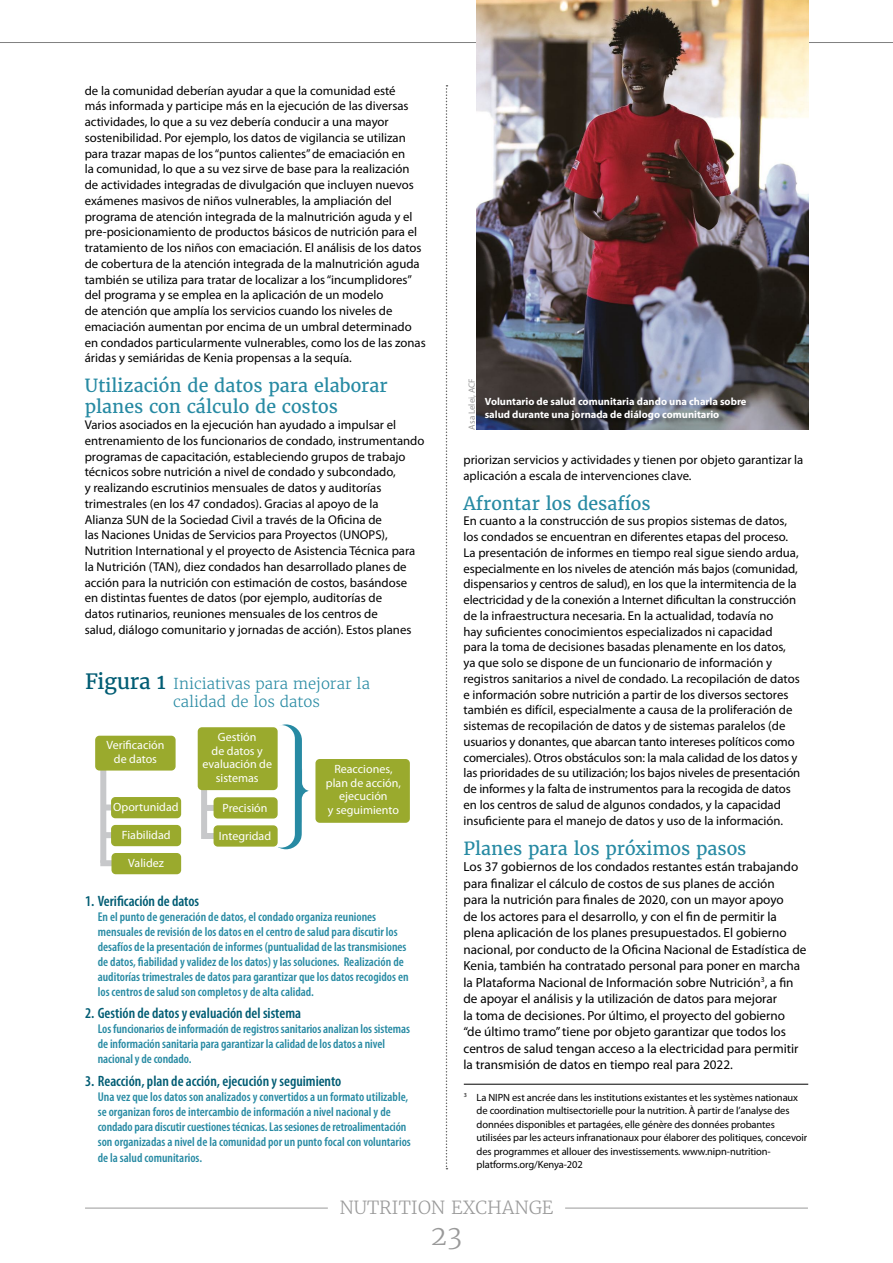
<style>
.page{position:relative;width:893px;height:1263px;background:#fff}
.page>*{position:absolute;margin:0;border:0;box-sizing:border-box;transform-origin:0 0}
.t1{font:300 27px "Merriweather";color:#999}
.t2{font:21px "Merriweather";letter-spacing:-.02em;color:#005c73}
.t3{font:18px/21px "Merriweather";color:#278aa3}
.t4{font:300 18px "Merriweather";color:#999}
.t5{font:600 condensed 15px "Myriad Pro";color:#005c73}
.t6{font:300 15px/18px "Merriweather";color:#278aa3}
.t7{font:13.2px/16.5px "Myriad Pro";color:#000}
.t8{font:12.75px/15.8px "Myriad Pro";color:#000}
.t9{font:600 condensed 12.75px/15px "Myriad Pro";color:#278aa3}
.t10{font:12px/13.5px "Myriad Pro";color:#fff;text-align:center}
.t11{font:10.5px/13.5px "Myriad Pro";letter-spacing:-.01em;color:#000}
.t12{font:700 10.5px/13.5px "Myriad Pro";color:#fff}
.t13{font:9px "Myriad Pro";color:#999}
</style>
<div class="page">
<hr style="left:85px;top:1208px;width:243px;height:1px;background:#999">
<hr style="left:565px;top:1208px;width:243px;height:1px;background:#999">
<div style="left:270px;top:724px;width:32px;height:125px;background:#278aa3;border-radius:16px"></div>
<div style="left:267px;top:725px;width:28px;height:122px;background:#fff;border-radius:14px"></div>
<div style="left:201px;top:774px;width:6px;height:65px;background:#c7c8ca"></div>
<div style="left:204px;top:805px;width:19px;height:6px;background:#c7c8ca"></div>
<div style="left:203px;top:833px;width:19px;height:6px;background:#c7c8ca"></div>
<div style="left:102px;top:832px;width:20px;height:6px;background:#c7c8ca"></div>
<div style="left:100px;top:860px;width:19px;height:6px;background:#c7c8ca"></div>
<div style="left:102px;top:804px;width:19px;height:6px;background:#c7c8ca"></div>
<div style="left:100px;top:759px;width:6px;height:104px;background:#c7c8ca"></div>
<hr style="left:464px;top:1084px;width:344px;height:1px;background:#000">
<svg style="left:446px;top:85px;width:1px;height:1084px"></svg>
<div style="left:95px;top:736px;width:81px;height:34px;background:#9aaa2d;border-radius:4px"></div>
<div style="left:198px;top:727px;width:80px;height:63px;background:#9aaa2d;border-radius:4px"></div>
<div style="left:111px;top:797px;width:70px;height:21px;background:#9aaa2d;border-radius:4px"></div>
<div style="left:111px;top:825px;width:70px;height:21px;background:#9aaa2d;border-radius:4px"></div>
<div style="left:111px;top:853px;width:70px;height:21px;background:#9aaa2d;border-radius:4px"></div>
<div style="left:214px;top:797px;width:64px;height:21px;background:#9aaa2d;border-radius:4px"></div>
<div style="left:214px;top:825px;width:64px;height:22px;background:#9aaa2d;border-radius:4px"></div>
<svg style="left:300px;top:766px;width:16px;height:60px"></svg>
<div style="left:302px;top:715px;width:27px;height:76px;background:#fff;border-radius:9px"></div>
<div style="left:302px;top:791px;width:27px;height:78px;background:#fff;border-radius:9px"></div>
<div style="left:315px;top:759px;width:95px;height:64px;background:#9aaa2d;border-radius:4px"></div>
<hr style="left:0;top:42px;width:893px;height:1px;background:#808080">
<img style="left:476px;top:0;width:332px;height:429px">
<div style="left:486px;top:398px;width:265px;height:28px;background:#000;opacity:.33"></div>
<p class="t8" style="left:85px;top:82px;width:342px">de la comunidad deberían ayudar a que la comunidad esté<br>más informada y participe más en la ejecución de las diversas actividades, lo que a su vez debería conducir a una mayor sostenibilidad. Por ejemplo, los datos de vigilancia se utilizan para trazar mapas de los “puntos calientes” de emaciación en<br>la comunidad, lo que a su vez sirve de base para la realización de actividades integradas de divulgación que incluyen nuevos exámenes masivos de niños vulnerables, la ampliación del programa de atención integrada de la malnutrición aguda y el pre-posicionamiento de productos básicos de nutrición para el tratamiento de los niños con emaciación. El análisis de los datos de cobertura de la atención integrada de la malnutrición aguda también se utiliza para tratar de localizar a los “incumplidores” del programa y se emplea en la aplicación de un modelo<br>de atención que amplía los servicios cuando los niveles de emaciación aumentan por encima de un umbral determinado en condados particularmente vulnerables, como los de las zonas áridas y semiáridas de Kenia propensas a la sequía.</p>
<h3 class="t3" style="left:85px;top:375px;width:305px">Utilización de datos para elaborar planes con cálculo de costos</h3>
<p class="t8" style="left:85px;top:417px;width:341px">Varios asociados en la ejecución han ayudado a impulsar el entrenamiento de los funcionarios de condado, instrumentando programas de capacitación, estableciendo grupos de trabajo técnicos sobre nutrición a nivel de condado y subcondado,<br>y realizando escrutinios mensuales de datos y auditorías trimestrales (en los 47 condados). Gracias al apoyo de la<br>Alianza SUN de la Sociedad Civil a través de la Oficina de<br>las Naciones Unidas de Servicios para Proyectos (UNOPS), Nutrition International y el proyecto de Asistencia Técnica para la Nutrición (TAN), diez condados han desarrollado planes de acción para la nutrición con estimación de costos, basándose<br>en distintas fuentes de datos (por ejemplo, auditorías de<br>datos rutinarios, reuniones mensuales de los centros de<br>salud, diálogo comunitario y jornadas de acción). Estos planes</p>
<p class="t6" style="left:173px;top:674px;width:198px">Iniciativas para mejorar la calidad de los datos</p>
<h2 class="t2" style="left:85px;top:668px;width:82px">Figura 1</h2>
<p class="t10" style="left:107px;top:738px;width:59px">Verificación de datos</p>
<p class="t10" style="left:202px;top:730px;width:71px">Gestión<br>de datos y evaluación de sistemas</p>
<p class="t10" style="left:113px;top:800px;width:67px">Oportunidad</p>
<p class="t10" style="left:122px;top:828px;width:50px">Fiabilidad</p>
<p class="t10" style="left:128px;top:856px;width:37px">Validez</p>
<p class="t10" style="left:223px;top:801px;width:46px">Precisión</p>
<p class="t10" style="left:219px;top:829px;width:54px">Integridad</p>
<p class="t10" style="left:326px;top:762px;width:76px">Reacciones, plan de acción, ejecución<br>y seguimiento</p>
<p class="t5" style="left:85px;top:891px;width:116px">1. Verificación de datos</p>
<p class="t9" style="left:98px;top:909px;width:312px">En el punto de generación de datos, el condado organiza reuniones mensuales de revisión de los datos en el centro de salud para discutir los desafíos de la presentación de informes (puntualidad de las transmisiones de datos, fiabilidad y validez de los datos) y las soluciones. Realización de auditorías trimestrales de datos para garantizar que los datos recogidos en los centros de salud son completos y de alta calidad.</p>
<p class="t5" style="left:85px;top:1004px;width:218px">2. Gestión de datos y evaluación del sistema</p>
<p class="t9" style="left:98px;top:1021px;width:314px">Los funcionarios de información de registros sanitarios analizan los sistemas de información sanitaria para garantizar la calidad de los datos a nivel nacional y de condado.</p>
<p class="t5" style="left:85px;top:1071px;width:258px">3. Reacción, plan de acción, ejecución y seguimiento</p>
<p class="t9" style="left:98px;top:1089px;width:315px">Una vez que los datos son analizados y convertidos a un formato utilizable, se organizan foros de intercambio de información a nivel nacional y de condado para discutir cuestiones técnicas. Las sesiones de retroalimentación son organizadas a nivel de la comunidad por un punto focal con voluntarios de la salud comunitarios.</p>
<p class="t13" style="left:466px;top:429px;width:53px;rotate:-90deg">Asa Lelei, ACF</p>
<p class="t12" style="left:485px;top:394px;width:263px">Voluntario de salud comunitaria dando una charla sobre salud durante una jornada de diálogo comunitario</p>
<p class="t8" style="left:463px;top:452px;width:341px">priorizan servicios y actividades y tienen por objeto garantizar la aplicación a escala de intervenciones clave.</p>
<h3 class="t3" style="left:463px;top:493px;width:189px">Afrontar los desafíos</h3>
<p class="t8" style="left:463px;top:513px;width:338px">En cuanto a la construcción de sus propios sistemas de datos, los condados se encuentran en diferentes etapas del proceso.<br>La presentación de informes en tiempo real sigue siendo ardua, especialmente en los niveles de atención más bajos (comunidad, dispensarios y centros de salud), en los que la intermitencia de la electricidad y de la conexión a Internet dificultan la construcción de la infraestructura necesaria. En la actualidad, todavía no<br>hay suficientes conocimientos especializados ni capacidad<br>para la toma de decisiones basadas plenamente en los datos, ya que solo se dispone de un funcionario de información y registros sanitarios a nivel de condado. La recopilación de datos e información sobre nutrición a partir de los diversos sectores también es difícil, especialmente a causa de la proliferación de sistemas de recopilación de datos y de sistemas paralelos (de usuarios y donantes, que abarcan tanto intereses políticos como comerciales). Otros obstáculos son: la mala calidad de los datos y las prioridades de su utilización; los bajos niveles de presentación de informes y la falta de instrumentos para la recogida de datos en los centros de salud de algunos condados, y la capacidad insuficiente para el manejo de datos y uso de la información.</p>
<h3 class="t3" style="left:463px;top:838px;width:284px">Planes para los próximos pasos</h3>
<p class="t7" style="left:463px;top:858px;width:344px">Los 37 gobiernos de los condados restantes están trabajando para finalizar el cálculo de costos de sus planes de acción<br>para la nutrición para finales de 2020, con un mayor apoyo<br>de los actores para el desarrollo, y con el fin de permitir la plena aplicación de los planes presupuestados. El gobierno nacional, por conducto de la Oficina Nacional de Estadística de Kenia, también ha contratado personal para poner en marcha la Plataforma Nacional de Información sobre Nutrición<sup>3</sup>, a fin de apoyar el análisis y la utilización de datos para mejorar<br>la toma de decisiones. Por último, el proyecto del gobierno<br>“de último tramo” tiene por objeto garantizar que todos los centros de salud tengan acceso a la electricidad para permitir la transmisión de datos en tiempo real para 2022.</p>
<p class="t11" style="left:477px;top:1090px;width:332px;text-indent:-13px"><sup>3</sup> La NIPN est ancrée dans les institutions existantes et les systèmes nationaux de coordination multisectorielle pour la nutrition. À partir de l’analyse des données disponibles et partagées, elle génère des données probantes utilisées par les acteurs infranationaux pour élaborer des politiques, concevoir des programmes et allouer des investissements. www.nipn-nutrition&shy;platforms.org/Kenya-202</p>
<h3 class="t4" style="left:339px;top:1197px;width:216px">NUTRITION EXCHANGE</h3>
<h1 class="t1" style="left:431px;top:1218px;width:33px">23</h1>
</div>
